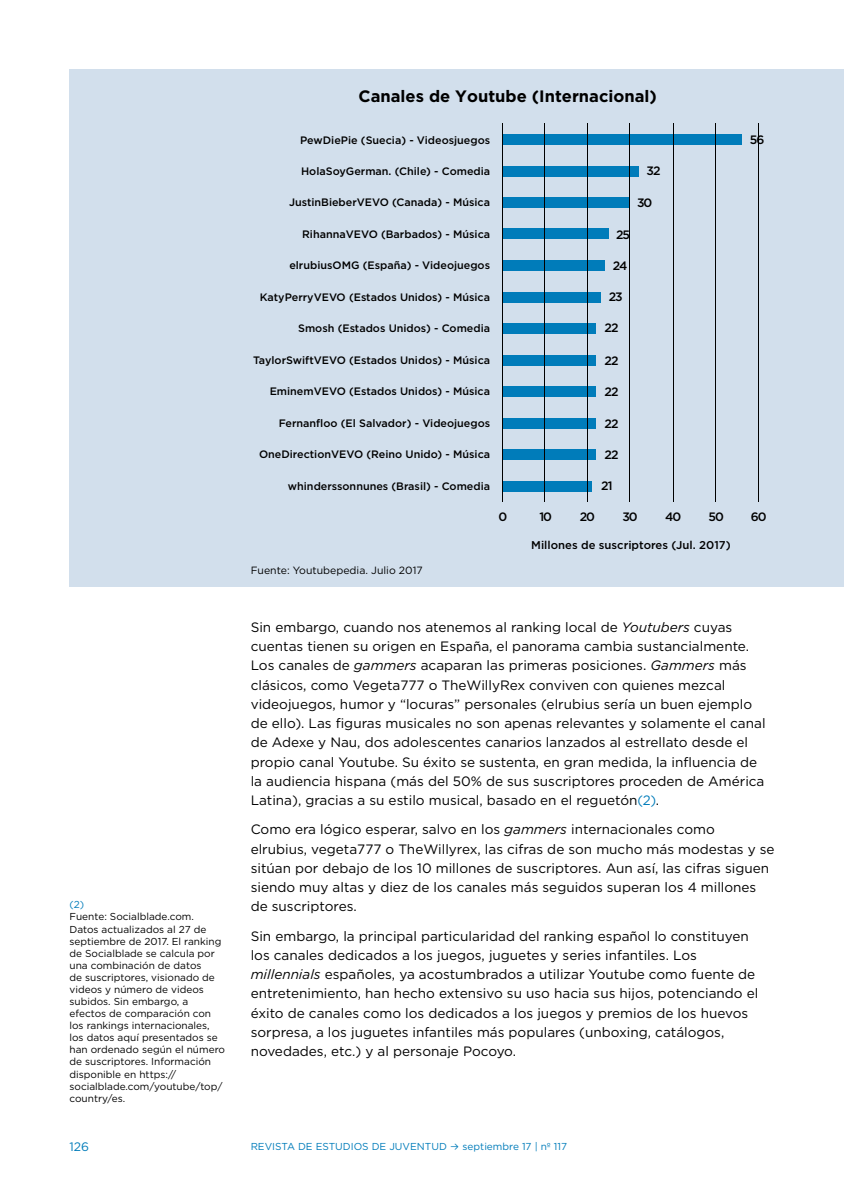
<style>
.page{position:relative;width:844px;height:1191px;background:#fff}
.page>*{position:absolute;margin:0;border:0;box-sizing:border-box;transform-origin:0 0}
.t1{font:700 16.45px "Gotham";color:#000}
.t2{font:13.65px/19.2px "Gotham";color:#000}
.t3{font:500 12.25px "Gotham";color:#000}
.t4{font:12.25px "Gotham";color:#007cba}
.t5{font:500 11.38px "Gotham";color:#000}
.t6{font:500 10.85px "Gotham";color:#000}
.t7{font:10.5px "Gotham";color:#000}
.t8{font:10.15px/12.1px "Gotham";color:#000}
.t9{font:10.15px "Gotham";color:#007cba}
.s1{font-style:italic}
.s2{color:#007cba}
.s3{font-family:"Bryant";font-weight:500;font-size:10.5px}
</style>
<div class="page">
<div style="left:69px;top:69px;width:774px;height:518px;background:#d2dfec"></div>
<hr style="left:757px;top:123px;width:1px;height:378px;background:#000">
<div style="left:503px;top:134px;width:238px;height:10px;background:#007cba"></div>
<div style="left:503px;top:166px;width:135px;height:11px;background:#007cba"></div>
<div style="left:503px;top:197px;width:126px;height:11px;background:#007cba"></div>
<div style="left:503px;top:228px;width:105px;height:11px;background:#007cba"></div>
<div style="left:503px;top:260px;width:101px;height:10px;background:#007cba"></div>
<div style="left:503px;top:292px;width:97px;height:10px;background:#007cba"></div>
<div style="left:503px;top:323px;width:92px;height:10px;background:#007cba"></div>
<div style="left:503px;top:386px;width:92px;height:11px;background:#007cba"></div>
<div style="left:503px;top:418px;width:92px;height:10px;background:#007cba"></div>
<div style="left:503px;top:449px;width:92px;height:11px;background:#007cba"></div>
<div style="left:503px;top:481px;width:88px;height:10px;background:#007cba"></div>
<div style="left:503px;top:355px;width:92px;height:11px;background:#007cba"></div>
<hr style="left:714px;top:123px;width:1px;height:378px;background:#000">
<hr style="left:672px;top:123px;width:1px;height:378px;background:#000">
<hr style="left:629px;top:123px;width:1px;height:378px;background:#000">
<hr style="left:586px;top:123px;width:1px;height:378px;background:#000">
<hr style="left:544px;top:123px;width:1px;height:378px;background:#000">
<hr style="left:502px;top:123px;width:1px;height:378px;background:#000">
<p class="t9" style="left:69px;top:898px;width:16px">(2)</p>
<p class="t8" style="left:69px;top:910px;width:157px">Fuente: Socialblade.com.<br>Datos actualizados al 27 de septiembre de 2017. El ranking de Socialblade se calcula por una combinación de datos<br>de suscriptores, visionado de videos y número de videos subidos. Sin embargo, a efectos de comparación con los rankings internacionales, los datos aquí presentados se han ordenado según el número de suscriptores. Información disponible en https:// socialblade.com/youtube/top/ country/es.</p>
<p class="t1" style="left:358px;top:85px;width:300px">Canales de Youtube (Internacional)</p>
<p class="t6" style="left:300px;top:133px;width:191px">PewDiePie (Suecia) - Videosjuegos</p>
<p class="t6" style="left:301px;top:164px;width:190px">HolaSoyGerman. (Chile) - Comedia</p>
<p class="t6" style="left:289px;top:195px;width:202px">JustinBieberVEVO (Canada) - Música</p>
<p class="t6" style="left:302px;top:227px;width:189px">RihannaVEVO (Barbados) - Música</p>
<p class="t6" style="left:289px;top:258px;width:202px">elrubiusOMG (España) - Videojuegos</p>
<p class="t6" style="left:260px;top:290px;width:232px">KatyPerryVEVO (Estados Unidos) - Música</p>
<p class="t6" style="left:298px;top:321px;width:193px">Smosh (Estados Unidos) - Comedia</p>
<p class="t6" style="left:253px;top:353px;width:238px">TaylorSwiftVEVO (Estados Unidos) - Música</p>
<p class="t6" style="left:269px;top:384px;width:222px">EminemVEVO (Estados Unidos) - Música</p>
<p class="t6" style="left:278px;top:416px;width:213px">Fernanfloo (El Salvador) - Videojuegos</p>
<p class="t6" style="left:259px;top:447px;width:232px">OneDirectionVEVO (Reino Unido) - Música</p>
<p class="t6" style="left:288px;top:479px;width:204px">whinderssonnunes (Brasil) - Comedia</p>
<p class="t3" style="left:646px;top:163px;width:16px">32</p>
<p class="t3" style="left:637px;top:195px;width:17px">30</p>
<p class="t3" style="left:615px;top:227px;width:16px">25</p>
<p class="t3" style="left:612px;top:257px;width:16px">24</p>
<p class="t3" style="left:608px;top:289px;width:16px">23</p>
<p class="t3" style="left:604px;top:320px;width:15px">22</p>
<p class="t3" style="left:604px;top:352px;width:15px">22</p>
<p class="t3" style="left:604px;top:383px;width:15px">22</p>
<p class="t3" style="left:604px;top:415px;width:15px">22</p>
<p class="t3" style="left:604px;top:446px;width:15px">22</p>
<p class="t3" style="left:601px;top:478px;width:13px">21</p>
<p class="t3" style="left:498px;top:508px;width:10px">0</p>
<p class="t3" style="left:539px;top:508px;width:14px">10</p>
<p class="t3" style="left:579px;top:508px;width:17px">20</p>
<p class="t3" style="left:622px;top:508px;width:17px">30</p>
<p class="t3" style="left:665px;top:508px;width:18px">40</p>
<p class="t3" style="left:708px;top:508px;width:17px">50</p>
<p class="t7" style="left:251px;top:563px;width:173px">Fuente: Youtubepedia. Julio 2017</p>
<p class="t5" style="left:531px;top:537px;width:201px">Millones de suscriptores (Jul. 2017)</p>
<p class="t3" style="left:749px;top:132px;width:16px">56</p>
<p class="t3" style="left:750px;top:508px;width:17px">60</p>
<p class="t2" style="left:251px;top:617px;width:516px">Sin embargo, cuando nos atenemos al ranking local de <span class="s1">Youtubers</span> cuyas cuentas tienen su origen en España, el panorama cambia sustancialmente.<br>Los canales de <span class="s1">gammers</span> acaparan las primeras posiciones. <span class="s1">Gammers</span> más clásicos, como Vegeta777 o TheWillyRex conviven con quienes mezcal videojuegos, humor y “locuras” personales (elrubius sería un buen ejemplo de ello). Las figuras musicales no son apenas relevantes y solamente el canal de Adexe y Nau, dos adolescentes canarios lanzados al estrellato desde el propio canal Youtube. Su éxito se sustenta, en gran medida, la influencia de la audiencia hispana (más del 50% de sus suscriptores proceden de América Latina), gracias a su estilo musical, basado en el reguetón<span class="s2">(2)</span>.</p>
<p class="t2" style="left:251px;top:819px;width:525px">Como era lógico esperar, salvo en los <span class="s1">gammers</span> internacionales como elrubius, vegeta777 o TheWillyrex, las cifras de son mucho más modestas y se sitúan por debajo de los 10 millones de suscriptores. Aun así, las cifras siguen siendo muy altas y diez de los canales más seguidos superan los 4 millones de suscriptores.</p>
<p class="t2" style="left:251px;top:926px;width:509px">Sin embargo, la principal particularidad del ranking español lo constituyen los canales dedicados a los juegos, juguetes y series infantiles. Los <span class="s1">millennials</span> españoles, ya acostumbrados a utilizar Youtube como fuente de entretenimiento, han hecho extensivo su uso hacia sus hijos, potenciando el éxito de canales como los dedicados a los juegos y premios de los huevos sorpresa, a los juguetes infantiles más populares (unboxing, catálogos, novedades, etc.) y al personaje Pocoyo.</p>
<p class="t4" style="left:69px;top:1139px;width:21px">126</p>
<p class="t9" style="left:251px;top:1140px;width:318px">REVISTA DE ESTUDIOS DE JUVENTUD <span class="s3">≥</span> septiembre 17 | nº 117</p>
</div>
